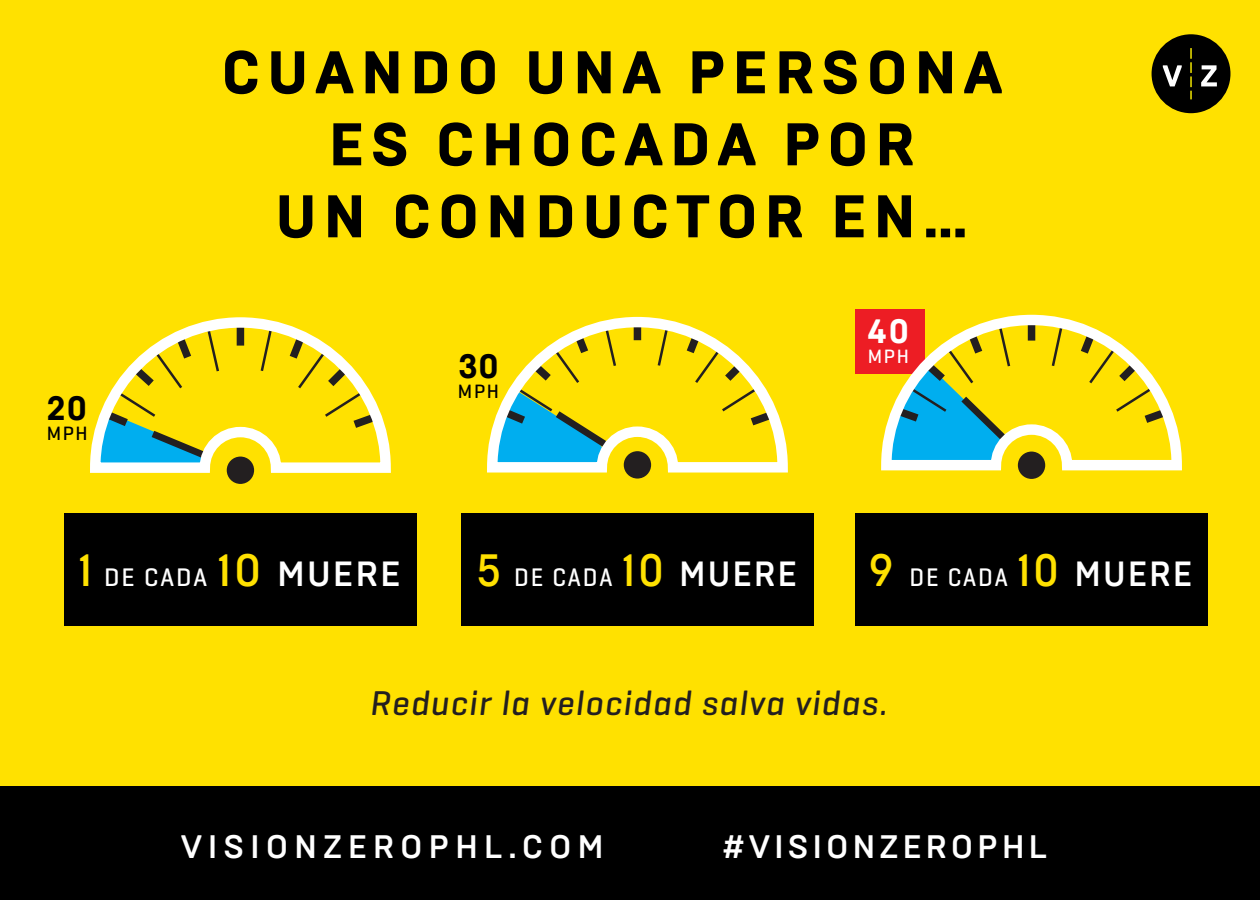
<style>
.page{position:relative;width:1260px;height:900px;background:#fff}
.page>*{position:absolute;margin:0;border:0;box-sizing:border-box;transform-origin:0 0}
.t1{font:800 60px/72px "Brutal Type";letter-spacing:.1em;color:#000;text-align:center}
.t2{font:italic 500 35px "Geogrotesque";letter-spacing:.04em;color:#231f20}
.t3{font:800 33.75px "Brutal Type";color:#000}
.t4{font:800 33.75px "Brutal Type";color:#fff}
.t5{font:500 32.5px "Brutal Type";letter-spacing:.18em;color:#fff}
.t6{font:500 32.5px "Brutal Type";letter-spacing:.12em;color:#fff}
.t7{font:500 25.75px "Geogrotesque";letter-spacing:.08em;color:#fff;scale:.94 1}
.t8{font:500 25.75px "Geogrotesque";letter-spacing:.08em;color:#fff}
.t9{font:500 19.75px "Geogrotesque";letter-spacing:.08em;color:#000}
.t10{font:500 19.75px "Geogrotesque";color:#fff}
.s1{font-family:"Brutal Type";font-size:45.25px;color:#ffe100}
.s2{font-family:"Brutal Type";font-size:35px}
</style>
<div class="page">
<div style="left:0;top:0;width:1260px;height:786px;background:#ffe100"></div>
<div style="left:0;top:786px;width:1260px;height:114px;background:#000"></div>
<div style="left:1152px;top:34px;width:78px;height:79px;background:#000;border-radius:50%"></div>
<svg style="left:1163px;top:65px;width:19px;height:21px"></svg>
<svg style="left:1201px;top:65px;width:16px;height:21px"></svg>
<svg style="left:1190px;top:48px;width:2px;height:51px"></svg>
<div style="left:855px;top:513px;width:353px;height:113px;background:#000"></div>
<div style="left:855px;top:309px;width:69px;height:65px;background:#ed1d24"></div>
<svg style="left:1018px;top:452px;width:27px;height:27px"></svg>
<svg style="left:881px;top:310px;width:301px;height:166px"></svg>
<div style="left:64px;top:513px;width:353px;height:113px;background:#000"></div>
<div style="left:227px;top:457px;width:27px;height:27px;background:#231f20;border-radius:50%"></div>
<svg style="left:90px;top:317px;width:301px;height:161px"></svg>
<div style="left:461px;top:513px;width:353px;height:113px;background:#000"></div>
<svg style="left:487px;top:316px;width:301px;height:162px"></svg>
<p class="t3" style="left:47px;top:387px;width:42px">20</p>
<p class="t9" style="left:47px;top:421px;width:43px">MPH</p>
<p class="t1" style="left:221px;top:37px;width:783px">CUANDO UNA PERSONA<br>ES CHOCADA POR<br>UN CONDUCTOR EN…</p>
<p class="t3" style="left:458px;top:346px;width:42px">30</p>
<p class="t9" style="left:458px;top:379px;width:43px">MPH</p>
<p class="t4" style="left:868px;top:310px;width:43px">40</p>
<p class="t10" style="left:868px;top:344px;width:43px">MPH</p>
<p class="t8" style="left:78px;top:561px;width:324px"><span class="s1">1</span> DE CADA <span class="s1">10</span> <span class="s2">MUERE</span></p>
<p class="t7" style="left:476px;top:561px;width:343px"><span class="s1">5</span> DE CADA <span class="s1">10</span> <span class="s2">MUERE</span></p>
<p class="t7" style="left:869px;top:561px;width:345px"><span class="s1">9</span> DE CADA <span class="s1">10</span> <span class="s2">MUERE</span></p>
<p class="t2" style="left:370px;top:681px;width:519px">Reducir la velocidad salva vidas.</p>
<p class="t5" style="left:181px;top:827px;width:425px">VISIONZEROPHL.COM</p>
<p class="t6" style="left:723px;top:827px;width:326px">#VISIONZEROPHL</p>
</div>
